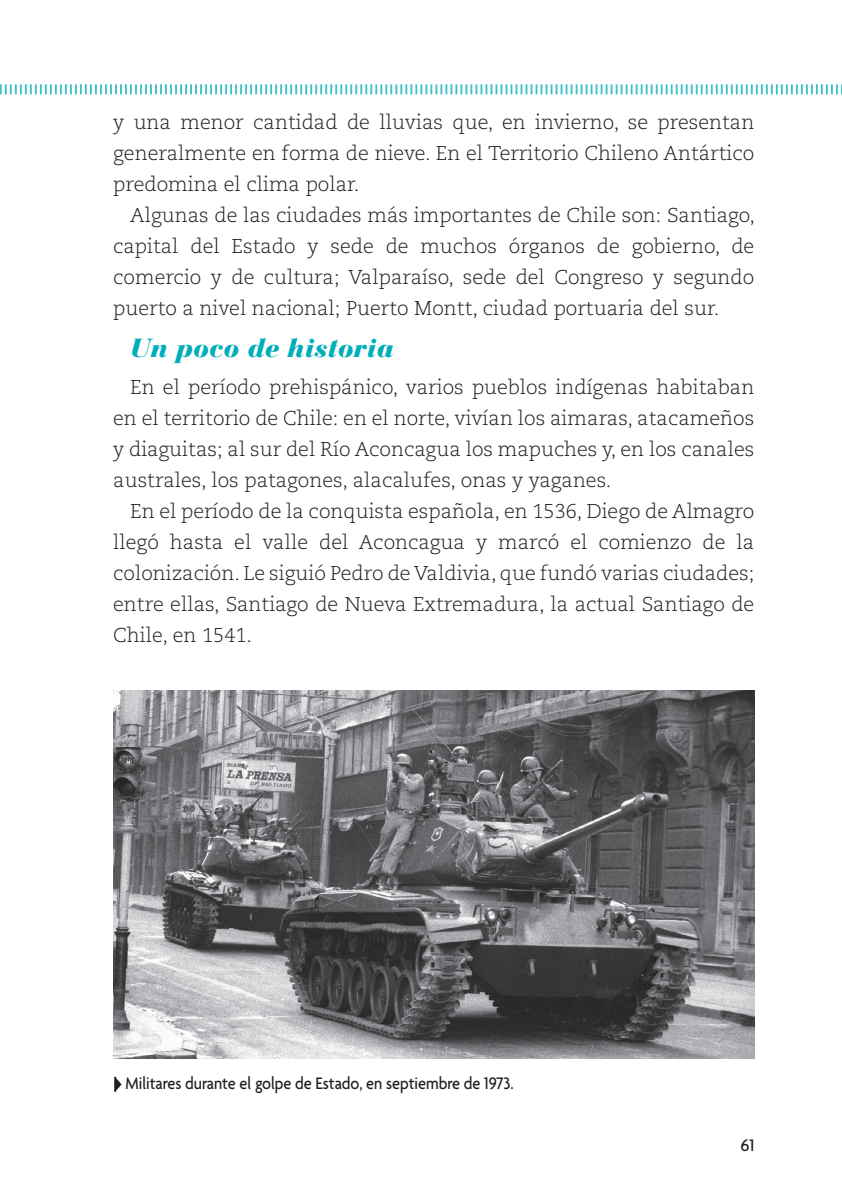
<style>
.page{position:relative;width:842px;height:1192px;background:#fff}
.page>*{position:absolute;margin:0;border:0;box-sizing:border-box;transform-origin:0 0}
.t1{font:italic 900 26px "Bauer Bodoni Std";color:#00aeba}
.t2{font:300 20px/31px "Caecilia LT Std";color:#231f20;text-align:justify}
.t3{font:500 18px "Agenda";color:#231f20;scale:.9 1}
.t4{font:500 18px "Agenda";color:#231f20}
</style>
<div class="page">
<svg style="left:0;top:84px;width:842px;height:10px"></svg>
<svg style="left:114px;top:1076px;width:7px;height:15px"></svg>
<img style="left:113px;top:690px;width:641px;height:368px">
<p class="t2" style="left:113px;top:107px;width:642px">y una menor cantidad de lluvias que, en invierno, se presentan generalmente en forma de nieve. En el Territorio Chileno Antártico predomina el clima polar.</p>
<p class="t2" style="left:113px;top:200px;width:643px;text-indent:17px">Algunas de las ciudades más importantes de Chile son: Santiago, capital del Estado y sede de muchos órganos de gobierno, de comercio y de cultura; Valparaíso, sede del Congreso y segundo puerto a nivel nacional; Puerto Montt, ciudad portuaria del sur.</p>
<h1 class="t1" style="left:130px;top:332px;width:265px">Un poco de historia</h1>
<p class="t2" style="left:113px;top:372px;width:642px;text-indent:17px">En el período prehispánico, varios pueblos indígenas habitaban en el territorio de Chile: en el norte, vivían los aimaras, atacameños y diaguitas; al sur del Río Aconcagua los mapuches y, en los canales australes, los patagones, alacalufes, onas y yaganes.</p>
<p class="t2" style="left:113px;top:496px;width:642px;text-indent:17px">En el período de la conquista española, en 1536, Diego de Almagro llegó hasta el valle del Aconcagua y marcó el comienzo de la colonización. Le siguió Pedro de Valdivia, que fundó varias ciudades; entre ellas, Santiago de Nueva Extremadura, la actual Santiago de Chile, en 1541.</p>
<p class="t3" style="left:125px;top:1072px;width:432px">Militares durante el golpe de Estado, en septiembre de 1973.</p>
<p class="t4" style="left:740px;top:1133px;width:15px">61</p>
</div>
